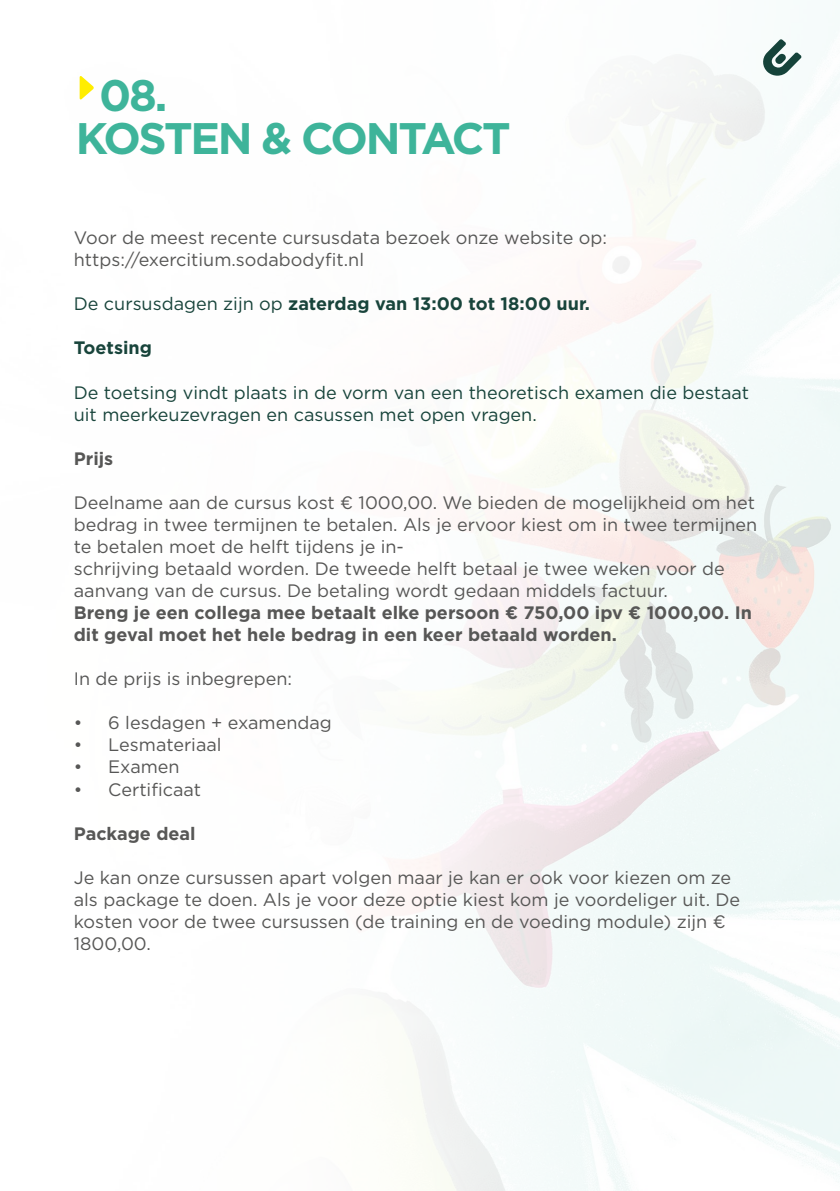
<style>
.page{position:relative;width:840px;height:1191px;background:#fff}
.page>*{position:absolute;margin:0;border:0;box-sizing:border-box;transform-origin:0 0}
.t1{font:700 44.2px/43px "Gotham";letter-spacing:-.055em;color:#3eb49a}
.t2{font:18px/22px "Gotham";color:#575756}
.t3{font:700 18px/22px "Gotham";color:#575756}
.t4{font:18px/22px "Gotham";color:#18443b}
.t5{font:700 18px "Gotham";color:#18443b}
.s1{font-weight:400}
</style>
<div class="page">
<img style="left:79px;top:30px;width:760px;height:1161px">
<svg style="left:80px;top:76px;width:14px;height:24px"></svg>
<svg style="left:761px;top:39px;width:40px;height:37px"></svg>
<h1 class="t1" style="left:76px;top:74px;width:436px;text-indent:23px">08.<br>KOSTEN &amp; CONTACT</h1>
<p class="t2" style="left:74px;top:226px;width:534px">Voor de meest recente cursusdata bezoek onze website op: https://exercitium.sodabodyfit.nl</p>
<p class="t5" style="left:74px;top:292px;width:517px"><span class="s1">De cursusdagen zijn op</span> zaterdag van 13:00 tot 18:00 uur.</p>
<p class="t5" style="left:74px;top:336px;width:80px">Toetsing</p>
<p class="t4" style="left:74px;top:381px;width:676px">De toetsing vindt plaats in de vorm van een theoretisch examen die bestaat uit meerkeuzevragen en casussen met open vragen.</p>
<p class="t3" style="left:74px;top:447px;width:41px">Prijs</p>
<p class="t2" style="left:74px;top:491px;width:684px">Deelname aan de cursus kost € 1000,00. We bieden de mogelijkheid om het bedrag in twee termijnen te betalen. Als je ervoor kiest om in twee termijnen te betalen moet de helft tijdens je in-<br>schrijving betaald worden. De tweede helft betaal je twee weken voor de aanvang van de cursus. De betaling wordt gedaan middels factuur.</p>
<p class="t3" style="left:74px;top:601px;width:679px">Breng je een collega mee betaalt elke persoon € 750,00 ipv € 1000,00. In dit geval moet het hele bedrag in een keer betaald worden.</p>
<p class="t2" style="left:74px;top:667px;width:220px">In de prijs is inbegrepen:</p>
<p class="t2" style="left:74px;top:711px;width:259px">• 6 lesdagen + examendag</p>
<p class="t2" style="left:74px;top:733px;width:149px">• Lesmateriaal</p>
<p class="t2" style="left:74px;top:755px;width:107px">• Examen</p>
<p class="t2" style="left:74px;top:778px;width:129px">• Certificaat</p>
<p class="t3" style="left:74px;top:822px;width:123px">Package deal</p>
<p class="t2" style="left:74px;top:866px;width:667px">Je kan onze cursussen apart volgen maar je kan er ook voor kiezen om ze als package te doen. Als je voor deze optie kiest kom je voordeliger uit. De kosten voor de twee cursussen (de training en de voeding module) zijn € 1800,00.</p>
</div>
